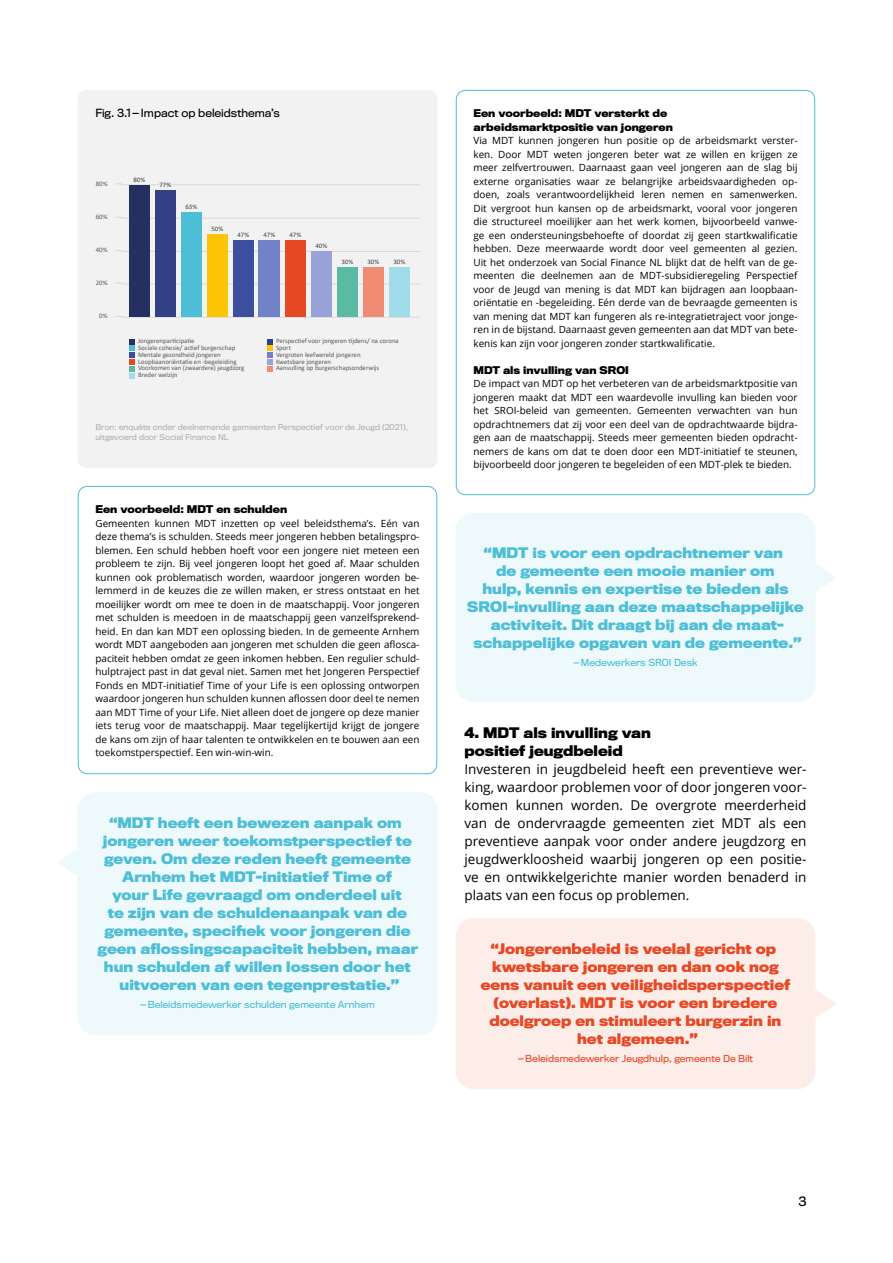
<style>
.page{position:relative;width:893px;height:1263px;background:#fff}
.page>*{position:absolute;margin:0;border:0;box-sizing:border-box;transform-origin:0 0}
.t1{font:700 13.5px/18px "Titling Gothic FB";color:#4dbed6;text-align:center}
.t2{font:13.5px/18px "Open Sans";color:#000;text-align:justify}
.t3{font:700 13.5px/18px "Titling Gothic FB";color:#e74825;text-align:center}
.t4{font:700 13.5px/18px "Titling Gothic FB";color:#000}
.t5{font:12px "Titling Gothic FB";color:#000}
.t6{font:10.5px "Titling Gothic FB";color:#000}
.t7{font:9.9px/13.5px "Open Sans";color:#000;text-align:justify}
.t8{font:700 9.9px/13.5px "Titling Gothic FB";color:#000}
.t9{font:9px "Titling Gothic FB";color:#4dbed6}
.t10{font:9px "Titling Gothic FB";color:#e74825}
.t11{font:7.5px/10.5px "Titling Gothic FB";color:#b3b3b3}
.t12{font:6.75px/6.9px "Calibri";color:#595959}
.t13{font:6.75px "Calibri";color:#404040}
</style>
<div class="page">
<div style="left:77px;top:792px;width:360px;height:243px;background:#edf9fb;border-radius:18px"></div>
<svg style="left:58px;top:849px;width:19px;height:26px"></svg>
<div style="left:455px;top:513px;width:360px;height:189px;background:#edf9fb;border-radius:18px"></div>
<svg style="left:815px;top:563px;width:21px;height:30px"></svg>
<div style="left:455px;top:918px;width:360px;height:171px;background:#fdede9;border-radius:18px"></div>
<svg style="left:815px;top:987px;width:21px;height:33px"></svg>
<div style="left:78px;top:486px;width:359px;height:288px;border:1px solid #4dbed6;border-radius:9px"></div>
<div style="left:456px;top:90px;width:359px;height:405px;border:1px solid #4dbed6;border-radius:9px"></div>
<div style="left:77px;top:90px;width:360px;height:378px;background:#f2f2f2;border-radius:9px"></div>
<hr style="left:121px;top:317px;width:298px;height:1px;background:#d9d9d9">
<hr style="left:121px;top:284px;width:298px;height:1px;background:#d9d9d9">
<hr style="left:121px;top:251px;width:298px;height:1px;background:#d9d9d9">
<hr style="left:121px;top:218px;width:298px;height:1px;background:#d9d9d9">
<hr style="left:121px;top:184px;width:298px;height:1px;background:#d9d9d9">
<div style="left:389px;top:268px;width:20px;height:49px;background:#a0dcea"></div>
<div style="left:363px;top:268px;width:21px;height:49px;background:#f08c74"></div>
<div style="left:338px;top:268px;width:20px;height:49px;background:#5abaa2"></div>
<div style="left:311px;top:251px;width:20px;height:66px;background:#98a4d8"></div>
<div style="left:285px;top:240px;width:21px;height:77px;background:#e74824"></div>
<div style="left:259px;top:240px;width:21px;height:77px;background:#7182c9"></div>
<div style="left:233px;top:240px;width:20px;height:77px;background:#3c4f9e"></div>
<div style="left:207px;top:234px;width:21px;height:83px;background:#fcc505"></div>
<div style="left:181px;top:212px;width:20px;height:105px;background:#4ebed7"></div>
<div style="left:155px;top:190px;width:21px;height:127px;background:#314183"></div>
<div style="left:129px;top:185px;width:21px;height:132px;background:#253062"></div>
<svg style="left:267px;top:339px;width:5px;height:32px"></svg>
<svg style="left:129px;top:339px;width:6px;height:39px"></svg>
<p class="t6" style="left:95px;top:107px;width:186px">Fig. 3.1—Impact op beleidsthema’s</p>
<p class="t12" style="left:96px;top:180px;width:13px">80%</p>
<p class="t12" style="left:96px;top:213px;width:13px">60%</p>
<p class="t12" style="left:96px;top:246px;width:13px">40%</p>
<p class="t12" style="left:96px;top:279px;width:13px">20%</p>
<p class="t12" style="left:99px;top:312px;width:10px">0%</p>
<p class="t13" style="left:133px;top:175px;width:13px">80%</p>
<p class="t13" style="left:159px;top:180px;width:13px">77%</p>
<p class="t13" style="left:185px;top:202px;width:13px">63%</p>
<p class="t13" style="left:211px;top:224px;width:13px">50%</p>
<p class="t13" style="left:237px;top:230px;width:13px">47%</p>
<p class="t13" style="left:263px;top:230px;width:13px">47%</p>
<p class="t13" style="left:289px;top:230px;width:13px">47%</p>
<p class="t13" style="left:315px;top:241px;width:13px">40%</p>
<p class="t13" style="left:341px;top:258px;width:13px">30%</p>
<p class="t13" style="left:367px;top:258px;width:13px">30%</p>
<p class="t13" style="left:393px;top:258px;width:13px">30%</p>
<p class="t12" style="left:147px;top:336px;width:58px">Jongerenpar/cipa/e</p>
<p class="t12" style="left:285px;top:336px;width:124px">Perspec/ef voor jongeren /jdens/ na corona</p>
<p class="t12" style="left:147px;top:343px;width:99px">Sociale cohesie/ ac/ef burgerschap<br>Mentale gezondheid jongeren</p>
<p class="t12" style="left:285px;top:350px;width:86px">Vergroten leefwereld jongeren</p>
<p class="t12" style="left:147px;top:357px;width:100px">Loopbaanoriënta/e en -begeleiding</p>
<p class="t12" style="left:285px;top:357px;width:56px">Kwetsbare jongeren</p>
<p class="t12" style="left:147px;top:364px;width:108px">Voorkomen van (zwaardere) jeugdzorg</p>
<p class="t12" style="left:285px;top:364px;width:105px">Aanvulling op burgerschapsonderwijs</p>
<p class="t12" style="left:147px;top:370px;width:41px">Breder welzijn</p>
<p class="t12" style="left:138px;top:337px;width:58px">Jongerenpar/cipa/e</p>
<p class="t12" style="left:276px;top:337px;width:124px">Perspec/ef voor jongeren /jdens/ na corona</p>
<p class="t12" style="left:138px;top:344px;width:99px">Sociale cohesie/ ac/ef burgerschap</p>
<p class="t12" style="left:276px;top:344px;width:16px">Sport</p>
<p class="t12" style="left:138px;top:351px;width:84px">Mentale gezondheid jongeren</p>
<p class="t12" style="left:276px;top:351px;width:86px">Vergroten leefwereld jongeren</p>
<p class="t12" style="left:138px;top:358px;width:100px">Loopbaanoriënta/e en -begeleiding</p>
<p class="t12" style="left:276px;top:358px;width:56px">Kwetsbare jongeren</p>
<p class="t12" style="left:138px;top:365px;width:108px">Voorkomen van (zwaardere) jeugdzorg</p>
<p class="t12" style="left:276px;top:365px;width:105px">Aanvulling op burgerschapsonderwijs</p>
<p class="t12" style="left:138px;top:371px;width:41px">Breder welzijn</p>
<p class="t11" style="left:95px;top:422px;width:314px">Bron: enquête onder deelnemende gemeenten Perspectief voor de Jeugd (2021), uitgevoerd door Social Finance NL</p>
<p class="t8" style="left:95px;top:502px;width:193px">Een voorbeeld: MDT en schulden</p>
<p class="t7" style="left:95px;top:516px;width:326px">Gemeenten kunnen MDT inzetten op veel beleidsthema’s. Eén van deze thema’s is schulden. Steeds meer jongeren hebben betalingspro&shy;blemen. Een schuld hebben hoeft voor een jongere niet meteen een probleem te zijn. Bij veel jongeren loopt het goed af. Maar schulden kunnen ook problematisch worden, waardoor jongeren worden be&shy;lemmerd in de keuzes die ze willen maken, er stress ontstaat en het moeilijker wordt om mee te doen in de maatschappij. Voor jongeren met schulden is meedoen in de maatschappij geen vanzelfsprekend&shy;heid. En dan kan MDT een oplossing bieden. In de gemeente Arnhem wordt MDT aangeboden aan jongeren met schulden die geen aflosca&shy;paciteit hebben omdat ze geen inkomen hebben. Een regulier schuld&shy;hulptraject past in dat geval niet. Samen met het Jongeren Perspectief Fonds en MDT-initiatief Time of your Life is een oplossing ontworpen waardoor jongeren hun schulden kunnen aflossen door deel te nemen aan MDT Time of your Life. Niet alleen doet de jongere op deze manier iets terug voor de maatschappij. Maar tegelijkertijd krijgt de jongere de kans om zijn of haar talenten te ontwikkelen en te bouwen aan een toekomstperspectief. Een win-win-win.</p>
<p class="t1" style="left:97px;top:814px;width:322px">“MDT heeft een bewezen aanpak om jongeren weer toekomstperspectief te geven. Om deze reden heeft gemeente Arnhem het MDT-initiatief Time of<br>your Life gevraagd om onderdeel uit<br>te zijn van de schuldenaanpak van de gemeente, specifiek voor jongeren die geen aflossingscapaciteit hebben, maar hun schulden af willen lossen door het uitvoeren van een tegenprestatie.”</p>
<p class="t9" style="left:140px;top:999px;width:236px">—Beleidsmedewerker schulden gemeente Arnhem</p>
<p class="t8" style="left:473px;top:106px;width:201px">Een voorbeeld: MDT versterkt de arbeidsmarktpositie van jongeren</p>
<p class="t7" style="left:473px;top:133px;width:326px">Via MDT kunnen jongeren hun positie op de arbeidsmarkt verster&shy;ken. Door MDT weten jongeren beter wat ze willen en krijgen ze meer zelfvertrouwen. Daarnaast gaan veel jongeren aan de slag bij externe organisaties waar ze belangrijke arbeidsvaardigheden op&shy;doen, zoals verantwoordelijkheid leren nemen en samenwerken.<br>Dit vergroot hun kansen op de arbeidsmarkt, vooral voor jongeren die structureel moeilijker aan het werk komen, bijvoorbeeld vanwe&shy;ge een ondersteuningsbehoefte of doordat zij geen startkwalificatie hebben. Deze meerwaarde wordt door veel gemeenten al gezien.<br>Uit het onderzoek van Social Finance NL blijkt dat de helft van de ge&shy;meenten die deelnemen aan de MDT-subsidieregeling Perspectief voor de Jeugd van mening is dat MDT kan bijdragen aan loopbaan&shy;oriëntatie en -begeleiding. Eén derde van de bevraagde gemeenten is van mening dat MDT kan fungeren als re-integratietraject voor jonge&shy;ren in de bijstand. Daarnaast geven gemeenten aan dat MDT van bete&shy;kenis kan zijn voor jongeren zonder startkwalificatie.</p>
<p class="t8" style="left:473px;top:363px;width:157px">MDT als invulling van SROI</p>
<p class="t7" style="left:473px;top:376px;width:326px">De impact van MDT op het verbeteren van de arbeidsmarktpositie van jongeren maakt dat MDT een waardevolle invulling kan bieden voor het SROI-beleid van gemeenten. Gemeenten verwachten van hun opdrachtnemers dat zij voor een deel van de opdrachtwaarde bijdra&shy;gen aan de maatschappij. Steeds meer gemeenten bieden opdracht&shy;nemers de kans om dat te doen door een MDT-initiatief te steunen, bijvoorbeeld door jongeren te begeleiden of een MDT-plek te bieden.</p>
<h1 class="t1" style="left:467px;top:544px;width:338px">“MDT is voor een opdrachtnemer van<br>de gemeente een mooie manier om<br>hulp, kennis en expertise te bieden als SROI-invulling aan deze maatschappelijke activiteit. Dit draagt bij aan de maat&shy;schappelijke opgaven van de gemeente.”</h1>
<p class="t9" style="left:573px;top:657px;width:126px">—Medewerkers SROI Desk</p>
<h1 class="t4" style="left:464px;top:724px;width:188px">4. MDT als invulling van positief jeugdbeleid</h1>
<p class="t2" style="left:464px;top:760px;width:344px">Investeren in jeugdbeleid heeft een preventieve wer&shy;king, waardoor problemen voor of door jongeren voor&shy;komen kunnen worden. De overgrote meerderheid van de ondervraagde gemeenten ziet MDT als een preventieve aanpak voor onder andere jeugdzorg en jeugdwerkloosheid waarbij jongeren op een positie&shy;ve en ontwikkelgerichte manier worden benaderd in plaats van een focus op problemen.</p>
<h1 class="t3" style="left:481px;top:940px;width:311px">“Jongerenbeleid is veelal gericht op kwetsbare jongeren en dan ook nog eens vanuit een veiligheidsperspectief (overlast). MDT is voor een bredere doelgroep en stimuleert burgerzin in het algemeen.”</h1>
<p class="t10" style="left:518px;top:1053px;width:237px">—Beleidsmedewerker Jeugdhulp, gemeente De Bilt</p>
<p class="t5" style="left:798px;top:1194px;width:10px">3</p>
</div>
